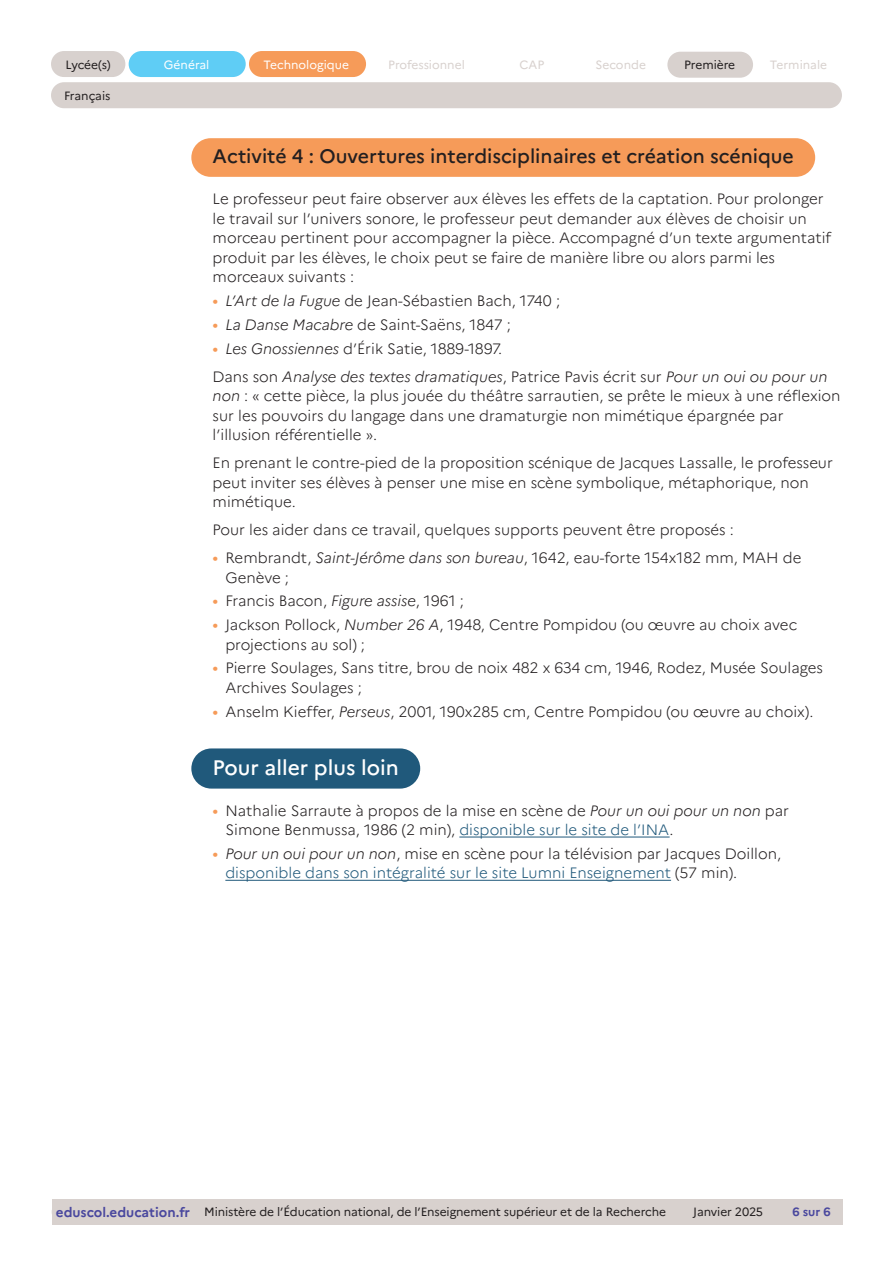
<style>
.page{position:relative;width:893px;height:1263px;background:#fff}
.page>*{position:absolute;margin:0;border:0;box-sizing:border-box;transform-origin:0 0}
._02_titre_1{font:500 21px "Marianne";color:#fff}
._03_titre_2{font:500 19.5px "Marianne";color:#231f20}
.Texte_courant{font:300 15px/19.5px "Marianne";color:#231f20}
.t1{font:12px "Marianne";letter-spacing:-.01em;color:#231f20}
.t2{font:12px "Marianne";color:#d8d1ce}
.t3{font:12px "Marianne";color:#fff}
.t4{font:700 12px "Marianne";color:#4a489e}
.s1{font-weight:400;font-size:16.5px;color:#f69b59}
.s2{font-style:italic}
.s3{color:#20597b}
.s4{font-weight:700;font-size:13.5px;color:#4a489e}
</style>
<div class="page">
<div style="left:51px;top:51px;width:74px;height:26px;background:#d8d1ce;border-radius:13px"></div>
<div style="left:129px;top:51px;width:117px;height:26px;background:#5fcdf5;border-radius:13px"></div>
<div style="left:249px;top:51px;width:117px;height:26px;background:#f69b59;border-radius:13px"></div>
<div style="left:667px;top:52px;width:86px;height:26px;background:#d8d1ce;border-radius:13px"></div>
<div style="left:51px;top:82px;width:791px;height:26px;background:#d8d1ce;border-radius:13px"></div>
<div style="left:52px;top:1199px;width:142px;height:26px;background:#d8d1ce"></div>
<div style="left:194px;top:1199px;width:482px;height:26px;background:#d8d1ce"></div>
<div style="left:676px;top:1199px;width:104px;height:26px;background:#d8d1ce"></div>
<div style="left:780px;top:1199px;width:63px;height:26px;background:#d8d1ce"></div>
<div style="left:191px;top:138px;width:624px;height:39px;background:#f69b59;border-radius:19px"></div>
<div style="left:191px;top:748px;width:229px;height:41px;background:#20597b;border-radius:20px"></div>
<hr style="left:459px;top:837px;width:211px;height:1px;background:#20597b">
<hr style="left:225px;top:880px;width:446px;height:1px;background:#20597b">
<p class="t1" style="left:65px;top:57px;width:47px">Lycée(s)</p>
<p class="t3" style="left:164px;top:57px;width:47px">Général</p>
<p class="t3" style="left:263px;top:57px;width:87px">Technologique</p>
<p class="t2" style="left:388px;top:57px;width:78px">Professionnel</p>
<p class="t2" style="left:520px;top:58px;width:26px">CAP</p>
<p class="t2" style="left:596px;top:58px;width:52px">Seconde</p>
<p class="t1" style="left:684px;top:58px;width:53px">Première</p>
<p class="t2" style="left:770px;top:58px;width:59px">Terminale</p>
<p class="t1" style="left:64px;top:88px;width:48px">Français</p>
<p class="_03_titre_2" style="left:213px;top:145px;width:583px">Activité 4 : Ouvertures interdisciplinaires et création scénique</p>
<p class="Texte_courant" style="left:213px;top:189px;width:620px">Le professeur peut faire observer aux élèves les effets de la captation. Pour prolonger le travail sur l’univers sonore, le professeur peut demander aux élèves de choisir un morceau pertinent pour accompagner la pièce. Accompagné d’un texte argumentatif produit par les élèves, le choix peut se faire de manière libre ou alors parmi les morceaux suivants :</p>
<p class="Texte_courant" style="left:213px;top:291px;width:349px"><span class="s1">•</span> <span class="s2">L’Art de la Fugue</span> de Jean-Sébastien Bach, 1740 ;</p>
<p class="Texte_courant" style="left:213px;top:315px;width:300px"><span class="s1">•</span> <span class="s2">La Danse Macabre</span> de Saint-Saëns, 1847 ;</p>
<p class="Texte_courant" style="left:213px;top:338px;width:291px"><span class="s1">•</span> <span class="s2">Les Gnossiennes</span> d’Érik Satie, 1889-1897.</p>
<p class="Texte_courant" style="left:213px;top:366px;width:629px">Dans son <span class="s2">Analyse des textes dramatiques</span>, Patrice Pavis écrit sur <span class="s2">Pour un oui ou pour un non</span> : « cette pièce, la plus jouée du théâtre sarrautien, se prête le mieux à une réflexion sur les pouvoirs du langage dans une dramaturgie non mimétique épargnée par l’illusion référentielle ».</p>
<p class="Texte_courant" style="left:213px;top:453px;width:622px">En prenant le contre-pied de la proposition scénique de Jacques Lassalle, le professeur peut inviter ses élèves à penser une mise en scène symbolique, métaphorique, non mimétique.</p>
<p class="Texte_courant" style="left:213px;top:520px;width:523px">Pour les aider dans ce travail, quelques supports peuvent être proposés :</p>
<p class="Texte_courant" style="left:225px;top:548px;width:578px;text-indent:-13px"><span class="s1">•</span> Rembrandt, <span class="s2">Saint-Jérôme dans son bureau</span>, 1642, eau-forte 154x182 mm, MAH de<br>Genève ;</p>
<p class="Texte_courant" style="left:213px;top:591px;width:253px"><span class="s1">•</span> Francis Bacon, <span class="s2">Figure assise</span>, 1961 ;</p>
<p class="Texte_courant" style="left:225px;top:615px;width:573px;text-indent:-13px"><span class="s1">•</span> Jackson Pollock, <span class="s2">Number 26 A</span>, 1948, Centre Pompidou (ou œuvre au choix avec projections au sol) ;</p>
<p class="Texte_courant" style="left:225px;top:658px;width:599px;text-indent:-13px"><span class="s1">•</span> Pierre Soulages, Sans titre, brou de noix 482 x 634 cm, 1946, Rodez, Musée Soulages<br>Archives Soulages ;</p>
<p class="Texte_courant" style="left:213px;top:701px;width:602px"><span class="s1">•</span> Anselm Kieffer, <span class="s2">Perseus</span>, 2001, 190x285 cm, Centre Pompidou (ou œuvre au choix).</p>
<p class="_02_titre_1" style="left:213px;top:754px;width:188px">Pour aller plus loin</p>
<p class="Texte_courant" style="left:225px;top:800px;width:565px;text-indent:-13px"><span class="s1">•</span> Nathalie Sarraute à propos de la mise en scène de <span class="s2">Pour un oui pour un non</span> par<br>Simone Benmussa, 1986 (2 min), <span class="s3">disponible sur le site de l’INA</span>.</p>
<p class="Texte_courant" style="left:225px;top:844px;width:557px;text-indent:-13px"><span class="s1">•</span> <span class="s2">Pour un oui pour un non</span>, mise en scène pour la télévision par Jacques Doillon, <span class="s3">disponible dans son intégralité sur le site Lumni Enseignement</span> (57 min).</p>
<p class="t1" style="left:56px;top:1205px;width:612px"><span class="s4">eduscol.education.fr</span> Ministère de l’Éducation national, de l’Enseignement supérieur et de la Recherche</p>
<p class="t1" style="left:693px;top:1205px;width:71px">Janvier 2025</p>
<p class="t4" style="left:792px;top:1205px;width:40px">6 sur 6</p>
</div>
